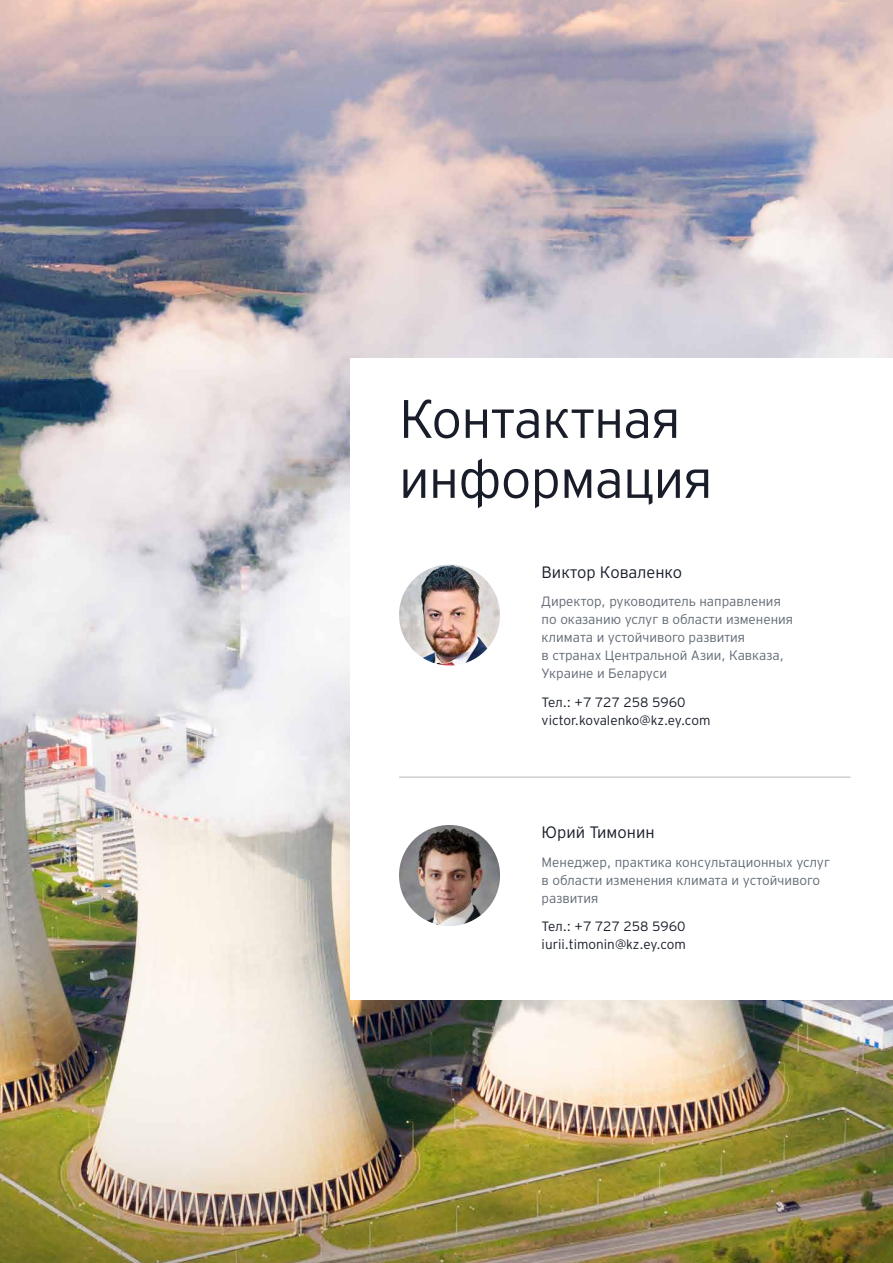
<style>
.page{position:relative;width:893px;height:1263px;background:#fff}
.page>*{position:absolute;margin:0;border:0;box-sizing:border-box;transform-origin:0 0}
.t1{font:300 54px/60px "EY Interstate";letter-spacing:-.015em;color:#181d29}
.t2{font:300 16.5px "EY Interstate";color:#181d29}
.t3{font:300 13.5px/18px "EY Interstate";color:#606973}
.t4{font:300 13.5px/18px "EY Interstate";color:#181d29}
</style>
<div class="page">
<img style="left:0;top:0;width:893px;height:1263px">
<div style="left:351px;top:358px;width:542px;height:641px;background:#fff"></div>
<img style="left:399px;top:564px;width:101px;height:101px;border-radius:50px">
<img style="left:399px;top:825px;width:101px;height:101px;border-radius:50px">
<hr style="left:399px;top:777px;width:451px;height:1px;background:#b5b9bc">
<h1 class="t1" style="left:399px;top:386px;width:315px">Контактная информация</h1>
<p class="t2" style="left:542px;top:560px;width:142px">Виктор Коваленко</p>
<p class="t3" style="left:542px;top:592px;width:253px">Директор, руководитель направления по оказанию услуг в области изменения климата и устойчивого развития<br>в странах Центральной Азии, Кавказа,<br>Украине и Беларуси</p>
<p class="t4" style="left:542px;top:692px;width:170px">Тел.: +7 727 258 5960 victor.kovalenko@kz.ey.com</p>
<p class="t2" style="left:542px;top:821px;width:114px">Юрий Тимонин</p>
<p class="t3" style="left:542px;top:852px;width:290px">Менеджер, практика консультационных услуг в области изменения климата и устойчивого развития</p>
<p class="t4" style="left:542px;top:917px;width:146px">Тел.: +7 727 258 5960 iurii.timonin@kz.ey.com</p>
</div>
